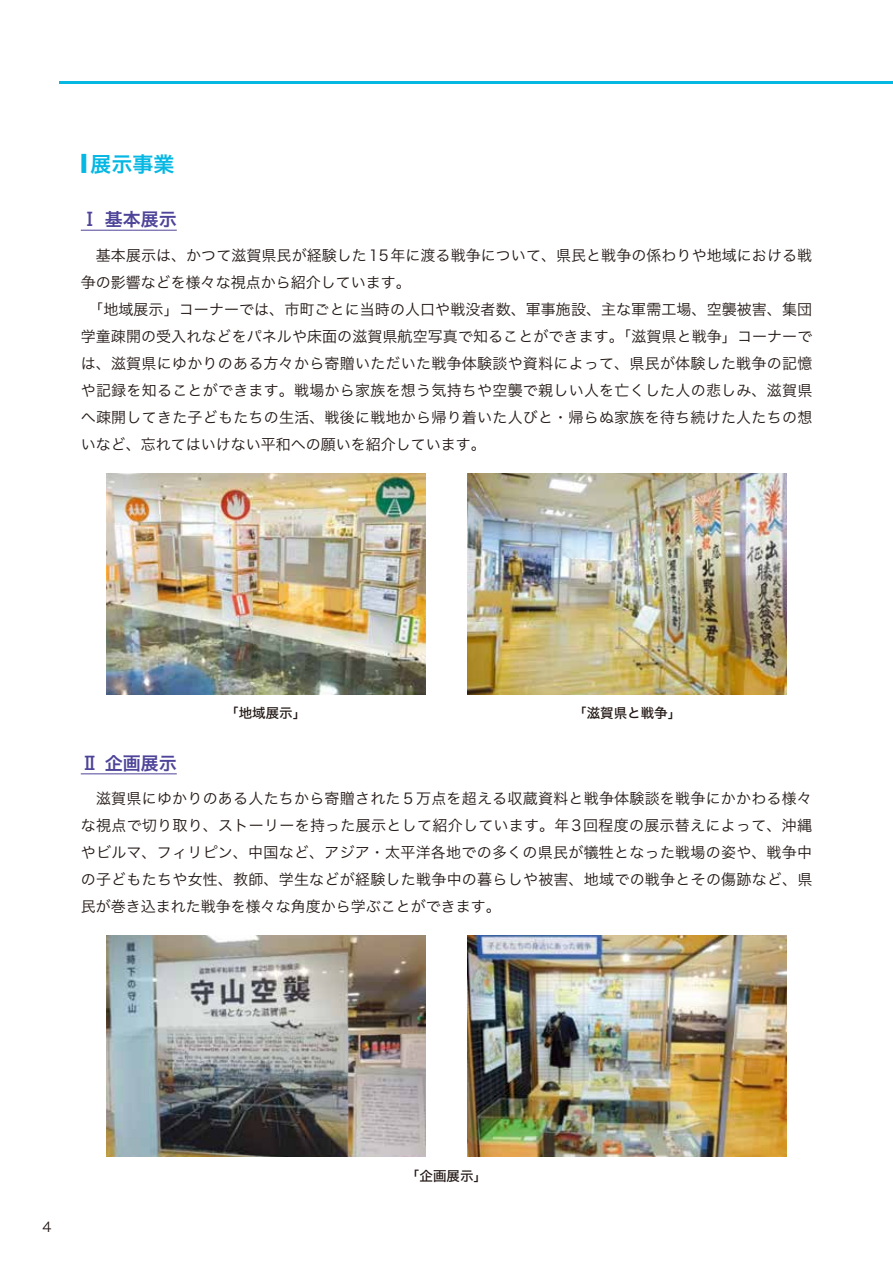
<style>
.page{position:relative;width:893px;height:1263px;background:#fff}
.page>*{position:absolute;margin:0;border:0;box-sizing:border-box;transform-origin:0 0}
.t1{font:21px "Hiragino Sans W6";color:#05b7e3}
.t2{font:18px "Hiragino Sans W6";color:#4d4398}
.t3{font:15px/27px "Hiragino Sans W3";letter-spacing:.005em;color:#221815}
.t4{font:13.5px "Hiragino Sans W5";color:#221815}
.t5{font:13.5px "Hiragino Sans W3";color:#221815}
.s1{font-size:25.2px}
.s2{font-family:"UD Shin Go Pro";font-weight:500}
</style>
<div class="page">
<hr style="left:81px;top:230px;width:96px;height:1px;background:#4d4398">
<hr style="left:81px;top:773px;width:96px;height:1px;background:#4d4398">
<img style="left:106px;top:473px;width:319px;height:221px">
<img style="left:106px;top:935px;width:319px;height:222px">
<img style="left:468px;top:473px;width:319px;height:221px">
<img style="left:468px;top:935px;width:319px;height:222px">
<hr style="left:60px;top:81px;width:833px;height:3px;background:#05b7e3">
<h1 class="t1" style="left:81px;top:145px;width:95px"><span class="s1">■</span> 展示事業</h1>
<p class="t2" style="left:81px;top:203px;width:97px"><span class="s2">Ⅰ</span> 基本展示</p>
<p class="t3" style="left:81px;top:241px;width:733px">　基本展示は、かつて滋賀県民が経験した15年に渡る戦争について、県民と戦争の係わりや地域における戦争の影響などを様々な視点から紹介しています。<br>　「地域展示」コーナーでは、市町ごとに当時の人口や戦没者数、軍事施設、主な軍需工場、空襲被害、集団学童疎開の受入れなどをパネルや床面の滋賀県航空写真で知ることができます。「滋賀県と戦争」コーナーでは、滋賀県にゆかりのある方々から寄贈いただいた戦争体験談や資料によって、県民が体験した戦争の記憶や記録を知ることができます。戦場から家族を想う気持ちや空襲で親しい人を亡くした人の悲しみ、滋賀県へ疎開してきた子どもたちの生活、戦後に戦地から帰り着いた人びと・帰らぬ家族を待ち続けた人たちの想いなど、忘れてはいけない平和への願いを紹介しています。</p>
<p class="t4" style="left:225px;top:701px;width:82px">「地域展示」</p>
<p class="t4" style="left:573px;top:701px;width:109px">「滋賀県と戦争」</p>
<p class="t2" style="left:81px;top:746px;width:97px"><span class="s2">Ⅱ</span> 企画展示</p>
<p class="t3" style="left:81px;top:784px;width:733px;text-align:justify">　滋賀県にゆかりのある人たちから寄贈された５万点を超える収蔵資料と戦争体験談を戦争にかかわる様々な視点で切り取り、ストーリーを持った展示として紹介しています。年3回程度の展示替えによって、沖縄やビルマ、フィリピン、中国など、アジア・太平洋各地での多くの県民が犠牲となった戦場の姿や、戦争中の子どもたちや女性、教師、学生などが経験した戦争中の暮らしや被害、地域での戦争とその傷跡など、県民が巻き込まれた戦争を様々な角度から学ぶことができます。</p>
<p class="t5" style="left:43px;top:1214px;width:10px">4</p>
<p class="t4" style="left:406px;top:1163px;width:82px">「企画展示」</p>
</div>
